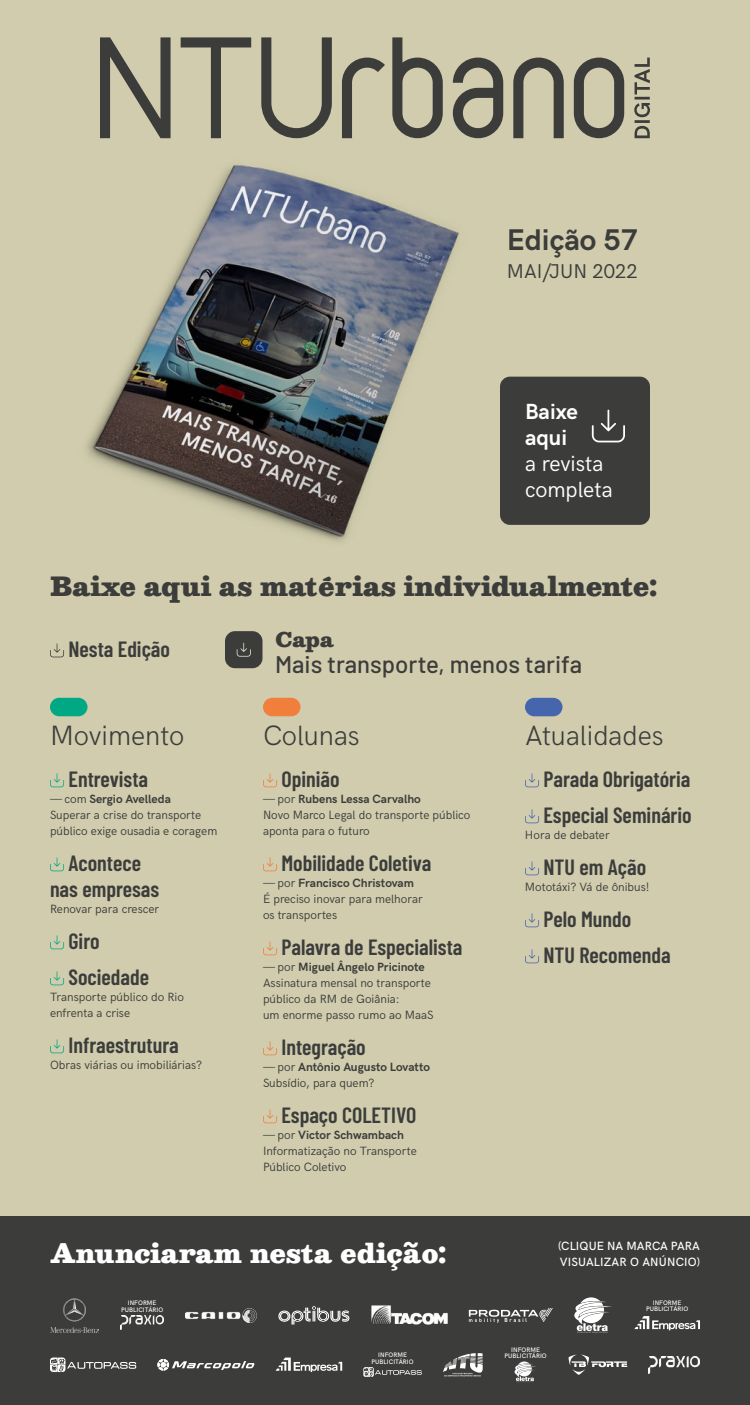
<style>
.page{position:relative;width:750px;height:1405px;background:#fff}
.page>*{position:absolute;margin:0;border:0;box-sizing:border-box;transform-origin:0 0}
.t1{font:700 30px "HK Grotesk";color:#3c3c3b}
.t2{font:300 28px "HK Grotesk";color:#3c3c3b}
.t3{font:26px "Besley it Fatface";color:#3c3c3b}
.t4{font:26px "Besley it Fatface";color:#fff}
.Chamada__capa{font:500 24px "Barlow";color:#3c3c3b}
.Seção__geral{font:600 22px/26px "Barlow Condensed";color:#3c3c3b;text-align:center}
.t5{font:22px "HK Grotesk";color:#fff}
.t6{font:700 22px "HK Grotesk";color:#fff}
.t7{font:20px "HK Grotesk";color:#3c3c3b}
.Seção__capa{font:20px "Besley it Fatface";color:#3c3c3b}
.Parágrafo_Sans_A{font:12px/16px "HK Grotesk";color:#3c3c3b}
.Parágrafo_Sans_A-2{font:700 12px "HK Grotesk";color:#3c3c3b}
.t8{font:500 12px "HK Grotesk";letter-spacing:.01em;color:#fff}
.t9{font:500 6.5px/6.5px "HK Grotesk";letter-spacing:.005em;color:#fff;text-align:center}
.s1{font-weight:700}
.s2{font-weight:400}
</style>
<div class="page">
<div style="left:0;top:0;width:750px;height:1338px;background:#d0ccad"></div>
<svg style="left:634px;top:58px;width:16px;height:80px"></svg>
<svg style="left:100px;top:37px;width:524px;height:101px"></svg>
<div style="left:500px;top:377px;width:150px;height:148px;background:#3c3c3b;border-radius:10px"></div>
<svg style="left:592px;top:410px;width:33px;height:32px"></svg>
<div style="left:50px;top:698px;width:38px;height:18px;background:#00a984;border-radius:9px"></div>
<div style="left:263px;top:698px;width:37px;height:18px;background:#f07f3c;border-radius:9px"></div>
<div style="left:525px;top:698px;width:37px;height:18px;background:#4565ad;border-radius:9px"></div>
<svg style="left:50px;top:773px;width:14px;height:14px"></svg>
<svg style="left:50px;top:857px;width:14px;height:14px"></svg>
<svg style="left:50px;top:935px;width:14px;height:14px"></svg>
<svg style="left:50px;top:971px;width:14px;height:14px"></svg>
<svg style="left:50px;top:1039px;width:14px;height:14px"></svg>
<svg style="left:263px;top:773px;width:14px;height:14px"></svg>
<svg style="left:263px;top:857px;width:14px;height:14px"></svg>
<svg style="left:263px;top:941px;width:14px;height:14px"></svg>
<svg style="left:263px;top:1041px;width:14px;height:14px"></svg>
<svg style="left:263px;top:1109px;width:14px;height:14px"></svg>
<svg style="left:525px;top:773px;width:14px;height:14px"></svg>
<svg style="left:525px;top:809px;width:14px;height:14px"></svg>
<svg style="left:525px;top:861px;width:14px;height:14px"></svg>
<svg style="left:525px;top:913px;width:14px;height:14px"></svg>
<svg style="left:525px;top:949px;width:14px;height:14px"></svg>
<svg style="left:50px;top:643px;width:14px;height:14px"></svg>
<div style="left:225px;top:631px;width:37px;height:37px;background:#3c3c3b;border-radius:10px"></div>
<svg style="left:237px;top:643px;width:14px;height:14px"></svg>
<img style="left:86px;top:165px;width:373px;height:376px">
<div style="left:0;top:1217px;width:750px;height:188px;background:#3c3c3b"></div>
<img style="left:50px;top:1298px;width:49px;height:35px">
<img style="left:649px;top:1356px;width:51px;height:17px">
<img style="left:186px;top:1308px;width:71px;height:15px">
<svg style="left:469px;top:1308px;width:84px;height:15px"></svg>
<svg style="left:50px;top:1358px;width:86px;height:14px"></svg>
<svg style="left:276px;top:1358px;width:66px;height:14px"></svg>
<img style="left:371px;top:1306px;width:76px;height:19px">
<img style="left:120px;top:1315px;width:44px;height:15px">
<svg style="left:634px;top:1316px;width:66px;height:14px"></svg>
<svg style="left:363px;top:1367px;width:59px;height:10px"></svg>
<svg style="left:278px;top:1306px;width:71px;height:19px"></svg>
<svg style="left:574px;top:1297px;width:38px;height:36px"></svg>
<svg style="left:514px;top:1362px;width:22px;height:20px"></svg>
<svg style="left:157px;top:1359px;width:98px;height:12px"></svg>
<svg style="left:569px;top:1355px;width:58px;height:20px"></svg>
<svg style="left:443px;top:1353px;width:40px;height:23px"></svg>
<p class="t1" style="left:507px;top:217px;width:133px">Edição 57</p>
<p class="t7" style="left:507px;top:256px;width:132px">MAI/JUN 2022</p>
<p class="t6" style="left:525px;top:395px;width:54px">Baixe</p>
<p class="t6" style="left:525px;top:421px;width:44px">aqui</p>
<p class="t5" style="left:525px;top:447px;width:80px">a revista</p>
<p class="t5" style="left:525px;top:473px;width:89px">completa</p>
<p class="t3" style="left:50px;top:572px;width:609px">Baixe aqui as matérias individualmente:</p>
<p class="Seção__geral" style="left:68px;top:635px;width:103px">Nesta Edição</p>
<p class="Seção__capa" style="left:275px;top:628px;width:61px">Capa</p>
<p class="Chamada__capa" style="left:275px;top:647px;width:309px">Mais transporte, menos tarifa</p>
<p class="t2" style="left:50px;top:714px;width:136px">Movimento</p>
<p class="t2" style="left:263px;top:714px;width:98px">Colunas</p>
<p class="t2" style="left:525px;top:714px;width:140px">Atualidades</p>
<p class="Seção__geral" style="left:68px;top:765px;width:81px">Entrevista</p>
<p class="Parágrafo_Sans_A" style="left:50px;top:790px;width:169px">— com <span class="s1">Sergio Avelleda<br></span>Superar a crise do transporte público exige ousadia e coragem</p>
<p class="Seção__geral" style="left:50px;top:849px;width:111px">Acontece<br>nas empresas</p>
<p class="Parágrafo_Sans_A" style="left:50px;top:900px;width:111px">Renovar para crescer</p>
<p class="Seção__geral" style="left:68px;top:927px;width:33px">Giro</p>
<p class="Seção__geral" style="left:68px;top:963px;width:82px">Sociedade</p>
<p class="Parágrafo_Sans_A" style="left:50px;top:988px;width:135px">Transporte público do Rio enfrenta a crise</p>
<p class="Seção__geral" style="left:68px;top:1031px;width:112px">Infraestrutura</p>
<p class="Parágrafo_Sans_A" style="left:50px;top:1056px;width:154px">Obras viárias ou imobiliárias?</p>
<p class="Seção__geral" style="left:281px;top:765px;width:60px">Opinião</p>
<p class="Parágrafo_Sans_A-2" style="left:263px;top:790px;width:159px"><span class="s2">— por</span> Rubens Lessa Carvalho</p>
<p class="Parágrafo_Sans_A" style="left:263px;top:806px;width:209px">Novo Marco Legal do transporte público aponta para o futuro</p>
<p class="Seção__geral" style="left:281px;top:849px;width:151px">Mobilidade Coletiva</p>
<p class="Parágrafo_Sans_A-2" style="left:263px;top:874px;width:153px"><span class="s2">— por</span> Francisco Christovam</p>
<p class="Parágrafo_Sans_A" style="left:263px;top:890px;width:161px">É preciso inovar para melhorar os transportes</p>
<p class="Seção__geral" style="left:281px;top:933px;width:183px">Palavra de Especialista</p>
<p class="Parágrafo_Sans_A-2" style="left:263px;top:958px;width:163px"><span class="s2">— por</span> Miguel Ângelo Pricinote</p>
<p class="Parágrafo_Sans_A" style="left:263px;top:974px;width:172px">Assinatura mensal no transporte público da RM de Goiânia:<br>um enorme passo rumo ao MaaS</p>
<p class="Seção__geral" style="left:281px;top:1033px;width:86px">Integração</p>
<p class="Parágrafo_Sans_A-2" style="left:263px;top:1058px;width:169px"><span class="s2">— por</span> Antônio Augusto Lovatto</p>
<p class="Parágrafo_Sans_A" style="left:263px;top:1074px;width:113px">Subsídio, para quem?</p>
<p class="Seção__geral" style="left:281px;top:1101px;width:136px">Espaço COLETIVO</p>
<p class="Parágrafo_Sans_A-2" style="left:263px;top:1126px;width:142px"><span class="s2">— por</span> Victor Schwambach</p>
<p class="Parágrafo_Sans_A" style="left:263px;top:1142px;width:155px">Informatização no Transporte<br>Público Coletivo</p>
<p class="Seção__geral" style="left:543px;top:765px;width:148px">Parada Obrigatória</p>
<p class="Seção__geral" style="left:543px;top:801px;width:150px">Especial Seminário</p>
<p class="Parágrafo_Sans_A" style="left:525px;top:826px;width:86px">Hora de debater</p>
<p class="Seção__geral" style="left:543px;top:853px;width:104px">NTU em Ação</p>
<p class="Parágrafo_Sans_A" style="left:525px;top:878px;width:126px">Mototáxi? Vá de ônibus!</p>
<p class="Seção__geral" style="left:543px;top:905px;width:89px">Pelo Mundo</p>
<p class="Seção__geral" style="left:543px;top:941px;width:129px">NTU Recomenda</p>
<p class="t4" style="left:50px;top:1239px;width:398px">Anunciaram nesta edição:</p>
<p class="t8" style="left:558px;top:1237px;width:143px">(CLIQUE NA MARCA PARA</p>
<p class="t8" style="left:560px;top:1253px;width:142px">VISUALIZAR O ANÚNCIO)</p>
<p class="t9" style="left:121px;top:1299px;width:44px">INFORME<br>PUBLICITÁRIO</p>
<p class="t9" style="left:646px;top:1299px;width:44px">INFORME<br>PUBLICITÁRIO</p>
<p class="t9" style="left:371px;top:1351px;width:44px">INFORME<br>PUBLICITÁRIO</p>
<p class="t9" style="left:505px;top:1346px;width:44px">INFORME<br>PUBLICITÁRIO</p>
</div>
